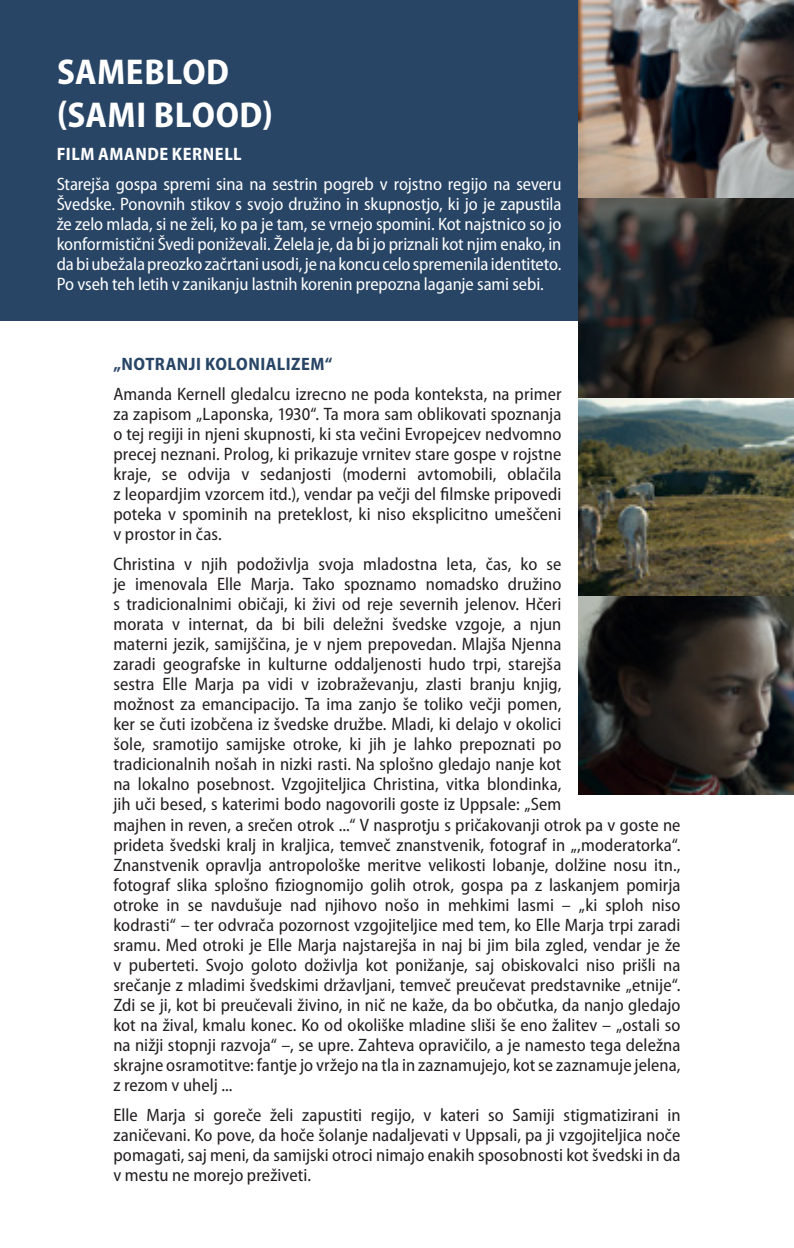
<style>
.page{position:relative;width:794px;height:1248px;background:#fff}
.page>*{position:absolute;margin:0;border:0;box-sizing:border-box;transform-origin:0 0}
.movie_title{font:700 semi-condensed 36px/43.2px "Myriad Pro";letter-spacing:.015em;color:#fff}
.body_justified_black{font:semi-condensed 18px/20px "Myriad Pro";letter-spacing:.005em;color:#231f20;text-align:justify}
.body_justified_white{font:semi-condensed 18px/20px "Myriad Pro";letter-spacing:-.01em;color:#fff;text-align:justify}
.subtitle_color{font:700 semi-condensed 18px "Myriad Pro";letter-spacing:.03em;color:#284566}
.subtitle_white{font:700 semi-condensed 18px "Myriad Pro";letter-spacing:.03em;color:#fff}
</style>
<div class="page">
<div style="left:0;top:0;width:578px;height:320px;background:#284566"></div>
<img style="left:578px;top:595px;width:216px;height:199px">
<img style="left:578px;top:397px;width:216px;height:198px">
<img style="left:578px;top:0;width:216px;height:198px">
<svg style="left:578px;top:198px;width:216px;height:199px;background:#22211f"></svg>
<p class="movie_title" style="left:57px;top:49px;width:217px">SAMEBLOD (SAMI BLOOD)</p>
<p class="subtitle_white" style="left:57px;top:142px;width:186px">FILM AMANDE KERNELL</p>
<p class="body_justified_white" style="left:57px;top:174px;width:506px">Starejša gospa spremi sina na sestrin pogreb v rojstno regijo na severu Švedske. Ponovnih stikov s svojo družino in skupnostjo, ki jo je zapustila že zelo mlada, si ne želi, ko pa je tam, se vrnejo spomini. Kot najstnico so jo konformistični Švedi poniževali. Želela je, da bi jo priznali kot njim enako, in da bi ubežala preozko začrtani usodi, je na koncu celo spremenila identiteto.<br>Po vseh teh letih v zanikanju lastnih korenin prepozna laganje sami sebi.</p>
<p class="subtitle_color" style="left:113px;top:352px;width:221px">„NOTRANJI KOLONIALIZEM“</p>
<p class="body_justified_black" style="left:113px;top:384px;width:449px">Amanda Kernell gledalcu izrecno ne poda konteksta, na primer za zapisom „Laponska, 1930“. Ta mora sam oblikovati spoznanja o tej regiji in njeni skupnosti, ki sta večini Evropejcev nedvomno precej neznani. Prolog, ki prikazuje vrnitev stare gospe v rojstne kraje, se odvija v sedanjosti (moderni avtomobili, oblačila z leopardjim vzorcem itd.), vendar pa večji del filmske pripovedi poteka v spominih na preteklost, ki niso eksplicitno umeščeni v prostor in čas.</p>
<p class="body_justified_black" style="left:113px;top:554px;width:568px;text-align:left">Christina v njih podoživlja svoja mladostna leta, čas, ko se<br>je imenovala Elle Marja. Tako spoznamo nomadsko družino<br>s tradicionalnimi običaji, ki živi od reje severnih jelenov. Hčeri<br>morata v internat, da bi bili deležni švedske vzgoje, a njun<br>materni jezik, samijščina, je v njem prepovedan. Mlajša Njenna<br>zaradi geografske in kulturne oddaljenosti hudo trpi, starejša<br>sestra Elle Marja pa vidi v izobraževanju, zlasti branju knjig,<br>možnost za emancipacijo. Ta ima zanjo še toliko večji pomen,<br>ker se čuti izobčena iz švedske družbe. Mladi, ki delajo v okolici<br>šole, sramotijo samijske otroke, ki jih je lahko prepoznati po<br>tradicionalnih nošah in nizki rasti. Na splošno gledajo nanje kot<br>na lokalno posebnost. Vzgojiteljica Christina, vitka blondinka,<br>jih uči besed, s katerimi bodo nagovorili goste iz Uppsale: „Sem<br>majhen in reven, a srečen otrok ...“ V nasprotju s pričakovanji otrok pa v goste ne prideta švedski kralj in kraljica, temveč znanstvenik, fotograf in „,moderatorka“.<br>Znanstvenik opravlja antropološke meritve velikosti lobanje, dolžine nosu itn., fotograf slika splošno fiziognomijo golih otrok, gospa pa z laskanjem pomirja otroke in se navdušuje nad njihovo nošo in mehkimi lasmi – „ki sploh niso kodrasti“ – ter odvrača pozornost vzgojiteljice med tem, ko Elle Marja trpi zaradi sramu. Med otroki je Elle Marja najstarejša in naj bi jim bila zgled, vendar je že v puberteti. Svojo goloto doživlja kot ponižanje, saj obiskovalci niso prišli na srečanje z mladimi švedskimi državljani, temveč preučevat predstavnike „etnije“.<br>Zdi se ji, kot bi preučevali živino, in nič ne kaže, da bo občutka, da nanjo gledajo kot na žival, kmalu konec. Ko od okoliške mladine sliši še eno žalitev – „ostali so na nižji stopnji razvoja“ –, se upre. Zahteva opravičilo, a je namesto tega deležna skrajne osramotitve: fantje jo vržejo na tla in zaznamujejo, kot se zaznamuje jelena, z rezom v uhelj ...</p>
<p class="body_justified_black" style="left:113px;top:1104px;width:568px">Elle Marja si goreče želi zapustiti regijo, v kateri so Samiji stigmatizirani in zaničevani. Ko pove, da hoče šolanje nadaljevati v Uppsali, pa ji vzgojiteljica noče pomagati, saj meni, da samijski otroci nimajo enakih sposobnosti kot švedski in da v mestu ne morejo preživeti.</p>
</div>
